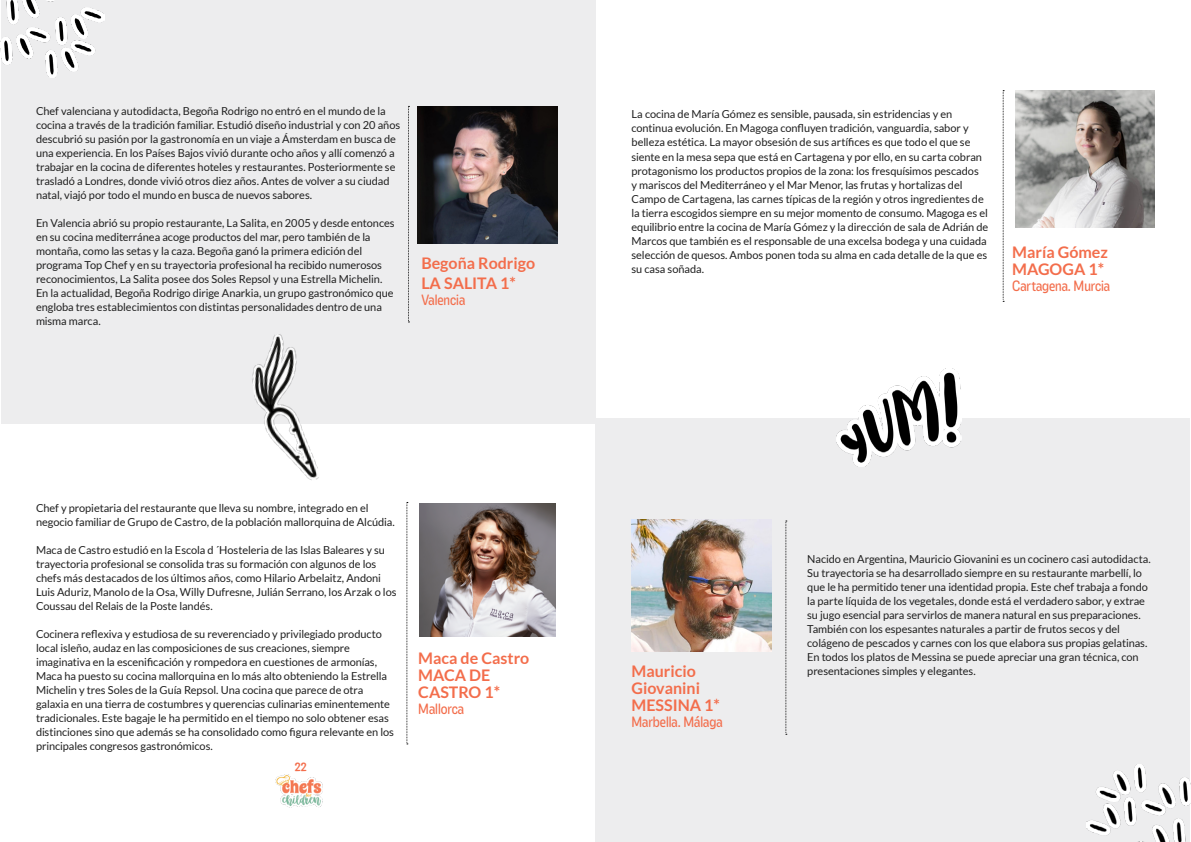
<style>
.page{position:relative;width:1191px;height:842px;background:#fff}
.page>*{position:absolute;margin:0;border:0;box-sizing:border-box;transform-origin:0 0}
.TitulosChefs{font:700 16px/20px "Lato";color:#f36d4b}
.subtitulo{font:15px "Caraque Regular Solid";color:#f36d4b}
.t1{font:12px "Caraque Regular Melted";color:#f36d4b}
.TEXTODossier{font:11px/14px "Lato";letter-spacing:-.005em;color:#202020}
</style>
<div class="page">
<img style="left:275px;top:774px;width:48px;height:34px">
<div style="left:1px;top:0;width:594px;height:423px;background:#ededee"></div>
<div style="left:595px;top:419px;width:594px;height:423px;background:#ededee"></div>
<img style="left:1086px;top:764px;width:105px;height:78px">
<img style="left:0;top:0;width:105px;height:78px">
<svg style="left:408px;top:106px;width:1px;height:217px"></svg>
<img style="left:418px;top:107px;width:139px;height:137px">
<svg style="left:407px;top:502px;width:1px;height:243px"></svg>
<img style="left:420px;top:504px;width:135px;height:133px">
<img style="left:1015px;top:90px;width:140px;height:137px">
<svg style="left:1003px;top:90px;width:1px;height:212px"></svg>
<img style="left:632px;top:519px;width:139px;height:132px">
<svg style="left:785px;top:521px;width:2px;height:214px"></svg>
<img style="left:836px;top:369px;width:125px;height:97px">
<img style="left:246px;top:334px;width:74px;height:146px">
<p class="TEXTODossier" style="left:36px;top:104px;width:366px">Chef valenciana y autodidacta, Begoña Rodrigo no entró en el mundo de la cocina a través de la tradición familiar. Estudió diseño industrial y con 20 años descubrió su pasión por la gastronomía en un viaje a Ámsterdam en busca de una experiencia. En los Países Bajos vivió durante ocho años y allí comenzó a trabajar en la cocina de diferentes hoteles y restaurantes. Posteriormente se trasladó a Londres, donde vivió otros diez años. Antes de volver a su ciudad natal, viajó por todo el mundo en busca de nuevos sabores.</p>
<p class="TEXTODossier" style="left:36px;top:216px;width:360px">En Valencia abrió su propio restaurante, La Salita, en 2005 y desde entonces en su cocina mediterránea acoge productos del mar, pero también de la montaña, como las setas y la caza. Begoña ganó la primera edición del programa Top Chef y en su trayectoria profesional ha recibido numerosos reconocimientos, La Salita posee dos Soles Repsol y una Estrella Michelin.<br>En la actualidad, Begoña Rodrigo dirige Anarkia, un grupo gastronómico que engloba tres establecimientos con distintas personalidades dentro de una misma marca.</p>
<p class="TitulosChefs" style="left:421px;top:253px;width:115px">Begoña Rodrigo<br>LA SALITA 1*</p>
<p class="subtitulo" style="left:421px;top:291px;width:45px">Valencia</p>
<p class="TEXTODossier" style="left:36px;top:501px;width:360px">Chef y propietaria del restaurante que lleva su nombre, integrado en el negocio familiar de Grupo de Castro, de la población mallorquina de Alcúdia.</p>
<p class="TEXTODossier" style="left:36px;top:543px;width:362px">Maca de Castro estudió en la Escola d ´Hosteleria de las Islas Baleares y su trayectoria profesional se consolida tras su formación con algunos de los chefs más destacados de los últimos años, como Hilario Arbelaitz, Andoni Luis Aduriz, Manolo de la Osa, Willy Dufresne, Julián Serrano, los Arzak o los Coussau del Relais de la Poste landés.</p>
<p class="TEXTODossier" style="left:36px;top:627px;width:359px">Cocinera reflexiva y estudiosa de su reverenciado y privilegiado producto local isleño, audaz en las composiciones de sus creaciones, siempre imaginativa en la escenificación y rompedora en cuestiones de armonías, Maca ha puesto su cocina mallorquina en lo más alto obteniendo la Estrella Michelin y tres Soles de la Guía Repsol. Una cocina que parece de otra galaxia en una tierra de costumbres y querencias culinarias eminentemente tradicionales. Este bagaje le ha permitido en el tiempo no solo obtener esas distinciones sino que además se ha consolidado como figura relevante en los principales congresos gastronómicos.</p>
<p class="t1" style="left:294px;top:760px;width:14px">22</p>
<p class="TitulosChefs" style="left:418px;top:648px;width:112px">Maca de Castro</p>
<p class="TitulosChefs" style="left:418px;top:666px;width:83px;line-height:17px">MACA DE<br>CASTRO 1*</p>
<p class="subtitulo" style="left:418px;top:700px;width:47px">Mallorca</p>
<p class="TEXTODossier" style="left:631px;top:107px;width:358px">La cocina de María Gómez es sensible, pausada, sin estridencias y en continua evolución. En Magoga confluyen tradición, vanguardia, sabor y belleza estética. La mayor obsesión de sus artífices es que todo el que se siente en la mesa sepa que está en Cartagena y por ello, en su carta cobran protagonismo los productos propios de la zona: los fresquísimos pescados<br>y mariscos del Mediterráneo y el Mar Menor, las frutas y hortalizas del Campo de Cartagena, las carnes típicas de la región y otros ingredientes de la tierra escogidos siempre en su mejor momento de consumo. Magoga es el equilibrio entre la cocina de María Gómez y la dirección de sala de Adrián de Marcos que también es el responsable de una excelsa bodega y una cuidada selección de quesos. Ambos ponen toda su alma en cada detalle de la que es su casa soñada.</p>
<p class="TitulosChefs" style="left:1012px;top:241px;width:97px">María Gómez</p>
<p class="TitulosChefs" style="left:1012px;top:258px;width:93px">MAGOGA 1*</p>
<p class="subtitulo" style="left:1012px;top:276px;width:99px">Cartagena. Murcia</p>
<p class="TEXTODossier" style="left:807px;top:552px;width:345px">Nacido en Argentina, Mauricio Giovanini es un cocinero casi autodidacta.<br>Su trayectoria se ha desarrollado siempre en su restaurante marbellí, lo que le ha permitido tener una identidad propia. Este chef trabaja a fondo la parte líquida de los vegetales, donde está el verdadero sabor, y extrae su jugo esencial para servirlos de manera natural en sus preparaciones.<br>También con los espesantes naturales a partir de frutos secos y del colágeno de pescados y carnes con los que elabora sus propias gelatinas.<br>En todos los platos de Messina se puede apreciar una gran técnica, con</p>
<p class="TitulosChefs" style="left:631px;top:661px;width:66px">Mauricio</p>
<p class="TEXTODossier" style="left:807px;top:664px;width:170px">presentaciones simples y elegantes.</p>
<p class="TitulosChefs" style="left:631px;top:678px;width:70px">Giovanini</p>
<p class="TitulosChefs" style="left:631px;top:695px;width:90px">MESSINA 1*</p>
<p class="subtitulo" style="left:631px;top:713px;width:93px">Marbella. Málaga</p>
</div>
